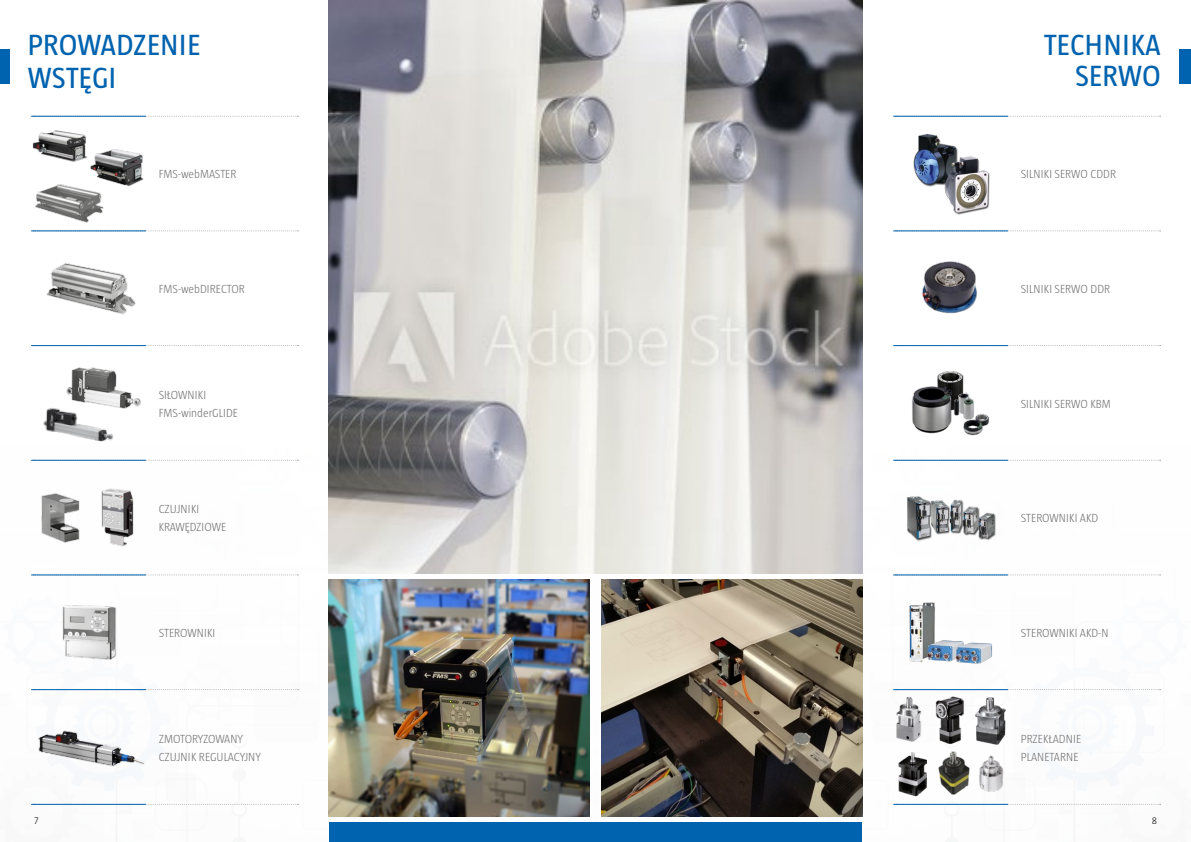
<style>
.page{position:relative;width:1191px;height:842px;background:#fff}
.page>*{position:absolute;margin:0;border:0;box-sizing:border-box;transform-origin:0 0}
.t1{font:30px/33px "Taz";letter-spacing:.01em;color:#0063af}
.t2{font:300 12px/18px "Taz";color:#727072}
.t3{font:300 10px "Taz";color:#000}
</style>
<div class="page">
<img style="left:31px;top:336px;width:1130px;height:506px">
<img style="left:328px;top:579px;width:262px;height:237px">
<img style="left:328px;top:0;width:534px;height:574px">
<div style="left:328px;top:822px;width:267px;height:20px;background:#0063af"></div>
<div style="left:0;top:49px;width:9px;height:34px;background:#0063af"></div>
<img style="left:601px;top:579px;width:261px;height:237px">
<div style="left:595px;top:822px;width:267px;height:20px;background:#0063af"></div>
<svg style="left:146px;top:116px;width:152px;height:1px"></svg>
<svg style="left:146px;top:230px;width:152px;height:1px"></svg>
<svg style="left:146px;top:345px;width:152px;height:1px"></svg>
<svg style="left:146px;top:460px;width:152px;height:1px"></svg>
<svg style="left:146px;top:574px;width:152px;height:1px"></svg>
<svg style="left:146px;top:689px;width:152px;height:1px"></svg>
<hr style="left:31px;top:116px;width:115px;height:1px;background:#0063af">
<hr style="left:31px;top:230px;width:115px;height:1px;background:#0063af">
<hr style="left:31px;top:345px;width:115px;height:1px;background:#0063af">
<hr style="left:31px;top:460px;width:115px;height:1px;background:#0063af">
<hr style="left:31px;top:574px;width:115px;height:1px;background:#0063af">
<hr style="left:31px;top:689px;width:115px;height:1px;background:#0063af">
<img style="left:31px;top:599px;width:115px;height:67px">
<img style="left:31px;top:488px;width:57px;height:59px">
<img style="left:90px;top:149px;width:54px;height:38px">
<img style="left:47px;top:263px;width:89px;height:52px">
<img style="left:45px;top:359px;width:101px;height:57px">
<div style="left:1179px;top:49px;width:12px;height:34px;background:#0063af"></div>
<img style="left:32px;top:130px;width:56px;height:32px">
<img style="left:35px;top:177px;width:83px;height:46px">
<img style="left:31px;top:400px;width:99px;height:53px">
<img style="left:88px;top:483px;width:58px;height:69px">
<svg style="left:1008px;top:116px;width:152px;height:1px"></svg>
<svg style="left:1008px;top:230px;width:152px;height:1px"></svg>
<svg style="left:1008px;top:345px;width:152px;height:1px"></svg>
<svg style="left:1008px;top:460px;width:152px;height:1px"></svg>
<hr style="left:893px;top:116px;width:115px;height:1px;background:#0063af">
<hr style="left:893px;top:230px;width:115px;height:1px;background:#0063af">
<hr style="left:893px;top:345px;width:115px;height:1px;background:#0063af">
<hr style="left:893px;top:460px;width:115px;height:1px;background:#0063af">
<img style="left:922px;top:261px;width:55px;height:53px">
<img style="left:910px;top:363px;width:81px;height:81px">
<img style="left:913px;top:133px;width:77px;height:81px">
<img style="left:908px;top:590px;width:84px;height:85px">
<svg style="left:1008px;top:574px;width:152px;height:1px"></svg>
<svg style="left:1008px;top:689px;width:152px;height:1px"></svg>
<hr style="left:893px;top:574px;width:115px;height:1px;background:#0063af">
<hr style="left:893px;top:689px;width:115px;height:1px;background:#0063af">
<img style="left:901px;top:468px;width:99px;height:99px">
<img style="left:31px;top:711px;width:115px;height:72px">
<svg style="left:146px;top:804px;width:152px;height:1px"></svg>
<hr style="left:31px;top:804px;width:115px;height:1px;background:#0063af">
<svg style="left:1008px;top:804px;width:152px;height:1px"></svg>
<hr style="left:893px;top:804px;width:115px;height:1px;background:#0063af">
<img style="left:893px;top:696px;width:31px;height:49px">
<img style="left:971px;top:696px;width:37px;height:49px">
<img style="left:895px;top:751px;width:31px;height:45px">
<img style="left:931px;top:696px;width:35px;height:49px">
<img style="left:931px;top:749px;width:42px;height:49px">
<img style="left:973px;top:749px;width:35px;height:49px">
<h1 class="t1" style="left:28px;top:28px;width:174px">PROWADZENIE<br>WSTĘGI</h1>
<h1 class="t1" style="left:1044px;top:29px;width:118px;line-height:31px;text-align:right">TECHNIKA<br>SERWO</h1>
<p class="t2" style="left:159px;top:165px;width:79px">FMS-webMASTER</p>
<p class="t2" style="left:159px;top:280px;width:88px">FMS-webDIRECTOR</p>
<p class="t2" style="left:159px;top:385px;width:81px">SIŁOWNIKI<br>FMS-winderGLIDE</p>
<p class="t2" style="left:159px;top:500px;width:69px">CZUJNIKI<br>KRAWĘDZIOWE</p>
<p class="t2" style="left:159px;top:624px;width:58px">STEROWNIKI</p>
<p class="t2" style="left:1020px;top:165px;width:97px">SILNIKI SERWO CDDR</p>
<p class="t2" style="left:1020px;top:280px;width:91px">SILNIKI SERWO DDR</p>
<p class="t2" style="left:1020px;top:394px;width:92px">SILNIKI SERWO KBM</p>
<p class="t2" style="left:1020px;top:509px;width:79px">STEROWNIKI AKD</p>
<p class="t2" style="left:1020px;top:624px;width:89px">STEROWNIKI AKD-N</p>
<p class="t2" style="left:159px;top:730px;width:104px">ZMOTORYZOWANY<br>CZUJNIK REGULACYJNY</p>
<p class="t2" style="left:1020px;top:730px;width:62px">PRZEKŁADNIE<br>PLANETARNE</p>
<p class="t3" style="left:34px;top:815px;width:6px">7</p>
<p class="t3" style="left:1151px;top:815px;width:7px">8</p>
</div>
